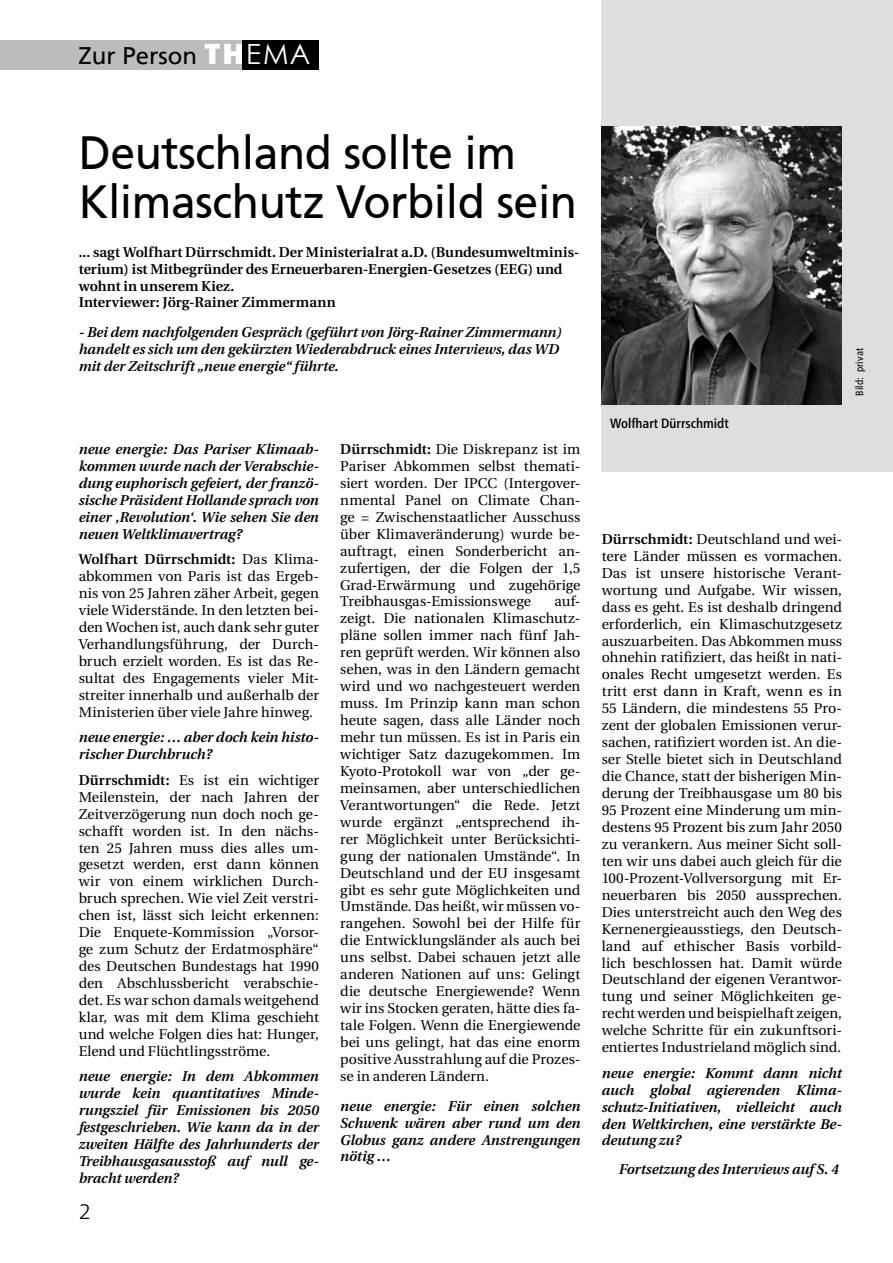
<style>
.page{position:relative;width:893px;height:1263px;background:#fff}
.page>*{position:absolute;margin:0;border:0;box-sizing:border-box;transform-origin:0 0}
.t1{font:46.5px/49.5px "Frutiger CE";letter-spacing:-.01em;color:#000;scale:.96 1}
.t2{font:24px "Frutiger LT";color:#000}
.t3{font:300 21px "Frutiger Neue LT Pro";color:#000}
.t4{font:14.25px/17px "Utopia";color:#000;text-align:justify}
.t5{font:italic 600 14.25px/17px "Utopia";color:#000;text-align:justify}
.t6{font:600 14.25px/17px "Utopia";letter-spacing:.005em;color:#000}
.t7{font:500 condensed 13.5px "Frutiger Neue LT Pro";color:#000}
.t8{font:condensed 10.5px "Frutiger Neue LT Pro";letter-spacing:.015em;color:#000}
.s1{font-family:"Franklin Gothic";font-weight:800;font-size:30px;color:#fff}
.s2{font-family:"Century Gothic";font-size:27.75px;color:#fff}
.s3{font-weight:600}
</style>
<div class="page">
<div style="left:602px;top:0;width:291px;height:471px;background:#dedede"></div>
<div style="left:0;top:40px;width:244px;height:30px;background:#bcbcbc"></div>
<div style="left:243px;top:40px;width:76px;height:30px;background:#000"></div>
<img style="left:602px;top:126px;width:240px;height:278px">
<h2 class="t2" style="left:79px;top:42px;width:233px">Zur Person <span class="s1">TH</span><span class="s2">EMA</span></h2>
<h1 class="t1" style="left:79px;top:128px;width:521px">Deutschland sollte im<br>Klimaschutz Vorbild sein</h1>
<p class="t6" style="left:79px;top:243px;width:502px">... sagt Wolfhart Dürrschmidt. Der Ministerialrat a.D. (Bundesumweltminis&shy;terium) ist Mitbegründer des Erneuerbaren-Energien-Gesetzes (EEG) und wohnt in unserem Kiez.<br>Interviewer: Jörg-Rainer Zimmermann</p>
<p class="t5" style="left:79px;top:324px;width:484px;text-align:left">- Bei dem nachfolgenden Gespräch (geführt von Jörg-Rainer Zimmermann) handelt es sich um den gekürzten Wiederabdruck eines Interviews, das WD mit der Zeitschrift „neue energie“ führte.</p>
<p class="t5" style="left:79px;top:441px;width:242px">neue energie: Das Pariser Klimaab&shy;kommen wurde nach der Verabschie&shy;dung euphorisch gefeiert, der franzö&shy;sische Präsident Hollande sprach von einer ‚Revolution‘. Wie sehen Sie den neuen Weltklimavertrag?</p>
<p class="t4" style="left:79px;top:551px;width:242px"><span class="s3">Wolfhart Dürrschmidt:</span> Das Klima&shy;abkommen von Paris ist das Ergeb&shy;nis von 25 Jahren zäher Arbeit, gegen viele Widerstände. In den letzten bei&shy;den Wochen ist, auch dank sehr guter Verhandlungsführung, der Durch&shy;bruch erzielt worden. Es ist das Re&shy;sultat des Engagements vieler Mit&shy;streiter innerhalb und außerhalb der Ministerien über viele Jahre hinweg.</p>
<p class="t5" style="left:79px;top:729px;width:242px">neue energie: … aber doch kein histo&shy;rischer Durchbruch?</p>
<p class="t4" style="left:79px;top:772px;width:242px"><span class="s3">Dürrschmidt:</span> Es ist ein wichtiger Meilenstein, der nach Jahren der Zeitverzögerung nun doch noch ge&shy;schafft worden ist. In den nächs&shy;ten 25 Jahren muss dies alles um&shy;gesetzt werden, erst dann können wir von einem wirklichen Durch&shy;bruch sprechen. Wie viel Zeit verstri&shy;chen ist, lässt sich leicht erkennen:<br>Die Enquete-Kommission „Vorsor&shy;ge zum Schutz der Erdatmosphäre“ des Deutschen Bundestags hat 1990 den Abschlussbericht verabschie&shy;det. Es war schon damals weitgehend klar, was mit dem Klima geschieht und welche Folgen dies hat: Hunger, Elend und Flüchtlingsströme.</p>
<p class="t5" style="left:79px;top:1068px;width:242px">neue energie: In dem Abkommen wurde kein quantitatives Minde&shy;rungsziel für Emissionen bis 2050 festgeschrieben. Wie kann da in der zweiten Hälfte des Jahrhunderts der Treibhausgasausstoß auf null ge&shy;bracht werden?</p>
<h3 class="t3" style="left:79px;top:1199px;width:14px">2</h3>
<p class="t4" style="left:340px;top:441px;width:242px"><span class="s3">Dürrschmidt:</span> Die Diskrepanz ist im Pariser Abkommen selbst themati&shy;siert worden. Der IPCC (Intergover&shy;nmental Panel on Climate Chan&shy;ge = Zwischenstaatlicher Ausschuss über Klimaveränderung) wurde be&shy;auftragt, einen Sonderbericht an&shy;zufertigen, der die Folgen der 1,5<br>Grad-Erwärmung und zugehörige Treibhausgas-Emissionswege</p>
<p class="t4" style="left:340px;top:593px;width:242px;text-indent:214px">auf&shy;zeigt. Die nationalen Klimaschutz&shy;pläne sollen immer nach fünf Jah&shy;ren geprüft werden. Wir können also sehen, was in den Ländern gemacht wird und wo nachgesteuert werden muss. Im Prinzip kann man schon heute sagen, dass alle Länder noch mehr tun müssen. Es ist in Paris ein wichtiger Satz dazugekommen. Im Kyoto-Protokoll war von „der ge&shy;meinsamen, aber unterschiedlichen Verantwortungen“ die Rede. Jetzt wurde ergänzt „entsprechend ih&shy;rer Möglichkeit unter Berücksichti&shy;gung der nationalen Umstände“. In Deutschland und der EU insgesamt gibt es sehr gute Möglichkeiten und Umstände. Das heißt, wir müssen vo&shy;rangehen. Sowohl bei der Hilfe für die Entwicklungsländer als auch bei uns selbst. Dabei schauen jetzt alle anderen Nationen auf uns: Gelingt die deutsche Energiewende? Wenn wir ins Stocken geraten, hätte dies fa&shy;tale Folgen. Wenn die Energiewende bei uns gelingt, hat das eine enorm positive Ausstrahlung auf die Prozes&shy;se in anderen Ländern.</p>
<p class="t5" style="left:340px;top:1097px;width:242px">neue energie: Für einen solchen Schwenk wären aber rund um den Globus ganz andere Anstrengungen nötig …</p>
<p class="t7" style="left:610px;top:416px;width:120px">Wolfhart Dürrschmidt</p>
<p class="t8" style="left:853px;top:396px;width:49px;rotate:-90deg">Bild: privat</p>
<p class="t4" style="left:602px;top:531px;width:242px"><span class="s3">Dürrschmidt:</span> Deutschland und wei&shy;tere Länder müssen es vormachen.<br>Das ist unsere historische Verant&shy;wortung und Aufgabe. Wir wissen, dass es geht. Es ist deshalb dringend erforderlich, ein Klimaschutzgesetz auszuarbeiten. Das Abkommen muss ohnehin ratifiziert, das heißt in nati&shy;onales Recht umgesetzt werden. Es tritt erst dann in Kraft, wenn es in 55 Ländern, die mindestens 55 Pro&shy;zent der globalen Emissionen verur&shy;sachen, ratifiziert worden ist. An die&shy;ser Stelle bietet sich in Deutschland die Chance, statt der bisherigen Min&shy;derung der Treibhausgase um 80 bis 95 Prozent eine Minderung um min&shy;destens 95 Prozent bis zum Jahr 2050 zu verankern. Aus meiner Sicht soll&shy;ten wir uns dabei auch gleich für die 100-Prozent-Vollversorgung mit Er&shy;neuerbaren bis 2050 aussprechen.<br>Dies unterstreicht auch den Weg des Kernenergieausstiegs, den Deutsch&shy;land auf ethischer Basis vorbild&shy;lich beschlossen hat. Damit würde Deutschland der eigenen Verantwor&shy;tung und seiner Möglichkeiten ge&shy;recht werden und beispielhaft zeigen, welche Schritte für ein zukunftsori&shy;entiertes Industrieland möglich sind.</p>
<p class="t5" style="left:602px;top:1064px;width:242px">neue energie: Kommt dann nicht auch global agierenden Klima&shy;schutz-Initiativen, vielleicht auch den Weltkirchen, eine verstärkte Be&shy;deutung zu?</p>
<p class="t5" style="left:619px;top:1161px;width:222px">Fortsetzung des Interviews auf S. 4</p>
</div>
